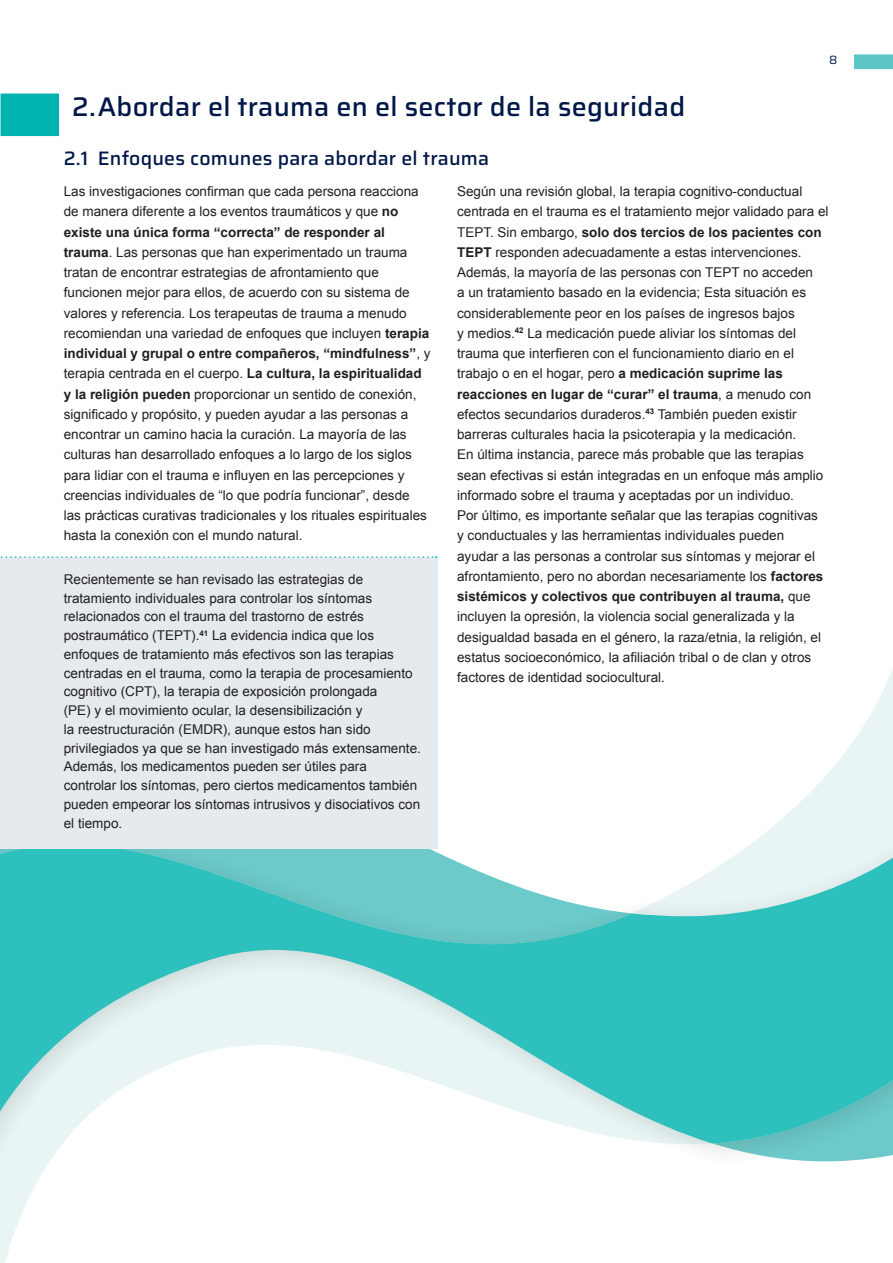
<style>
.page{position:relative;width:893px;height:1263px;background:#fff}
.page>*{position:absolute;margin:0;border:0;box-sizing:border-box;transform-origin:0 0}
.Head_1{font:500 27px "Saira";letter-spacing:.01em;color:#001748}
.Head_2{font:500 19.5px "Saira";letter-spacing:.01em;color:#001748}
.body{font:13.5px/20.2px "Arial";color:#231f20}
.body_box_L{font:13.5px/18.8px "Arial";color:#231f20}
.t1{font:12px "Saira";color:#001748}
.s1{font-weight:700}
</style>
<div class="page">
<div style="left:854px;top:54px;width:39px;height:15px;background:#5dc5c4"></div>
<svg style="left:0;top:692px;width:893px;height:571px"></svg>
<div style="left:1px;top:94px;width:58px;height:42px;background:#00b3b0"></div>
<div style="left:0;top:557px;width:438px;height:292px;background:#e4eaed"></div>
<svg style="left:1px;top:556px;width:436px;height:2px"></svg>
<p class="t1" style="left:829px;top:50px;width:10px">8</p>
<p class="Head_1" style="left:72px;top:84px;width:614px">2.Abordar el trauma en el sector de la seguridad</p>
<p class="Head_2" style="left:64px;top:142px;width:427px">2.1 Enfoques comunes para abordar el trauma</p>
<p class="body" style="left:64px;top:181px;width:368px">Las investigaciones confirman que cada persona reacciona de manera diferente a los eventos traumáticos y que <span class="s1">no existe una única forma “correcta” de responder al trauma</span>. Las personas que han experimentado un trauma tratan de encontrar estrategias de afrontamiento que funcionen mejor para ellos, de acuerdo con su sistema de valores y referencia. Los terapeutas de trauma a menudo recomiendan una variedad de enfoques que incluyen <span class="s1">terapia individual y grupal o entre compañeros, “mindfulness”</span>, y terapia centrada en el cuerpo. <span class="s1">La cultura, la espiritualidad y la religión pueden</span> proporcionar un sentido de conexión, significado y propósito, y pueden ayudar a las personas a encontrar un camino hacia la curación. La mayoría de las culturas han desarrollado enfoques a lo largo de los siglos para lidiar con el trauma e influyen en las percepciones y creencias individuales de “lo que podría funcionar”, desde<br>las prácticas curativas tradicionales y los rituales espirituales hasta la conexión con el mundo natural.</p>
<p class="body" style="left:457px;top:181px;width:373px">Según una revisión global, la terapia cognitivo-conductual centrada en el trauma es el tratamiento mejor validado para el TEPT. Sin embargo, <span class="s1">solo dos tercios de los pacientes con TEPT</span> responden adecuadamente a estas intervenciones.<br>Además, la mayoría de las personas con TEPT no acceden<br>a un tratamiento basado en la evidencia; Esta situación es considerablemente peor en los países de ingresos bajos<br>y medios.<sup>42</sup> La medicación puede aliviar los síntomas del trauma que interfieren con el funcionamiento diario en el trabajo o en el hogar, pero <span class="s1">a medicación suprime las reacciones en lugar de “curar” el trauma</span>, a menudo con efectos secundarios duraderos.<sup>43</sup> También pueden existir barreras culturales hacia la psicoterapia y la medicación.<br>En última instancia, parece más probable que las terapias sean efectivas si están integradas en un enfoque más amplio informado sobre el trauma y aceptadas por un individuo.<br>Por último, es importante señalar que las terapias cognitivas<br>y conductuales y las herramientas individuales pueden ayudar a las personas a controlar sus síntomas y mejorar el afrontamiento, pero no abordan necesariamente los <span class="s1">factores sistémicos y colectivos que contribuyen al trauma,</span> que incluyen la opresión, la violencia social generalizada y la desigualdad basada en el género, la raza/etnia, la religión, el estatus socioeconómico, la afiliación tribal o de clan y otros factores de identidad sociocultural.</p>
<p class="body_box_L" style="left:64px;top:570px;width:359px">Recientemente se han revisado las estrategias de tratamiento individuales para controlar los síntomas relacionados con el trauma del trastorno de estrés postraumático (TEPT).<sup>41</sup> La evidencia indica que los enfoques de tratamiento más efectivos son las terapias centradas en el trauma, como la terapia de procesamiento cognitivo (CPT), la terapia de exposición prolongada<br>(PE) y el movimiento ocular, la desensibilización y<br>la reestructuración (EMDR), aunque estos han sido privilegiados ya que se han investigado más extensamente.<br>Además, los medicamentos pueden ser útiles para controlar los síntomas, pero ciertos medicamentos también pueden empeorar los síntomas intrusivos y disociativos con el tiempo.</p>
</div>
